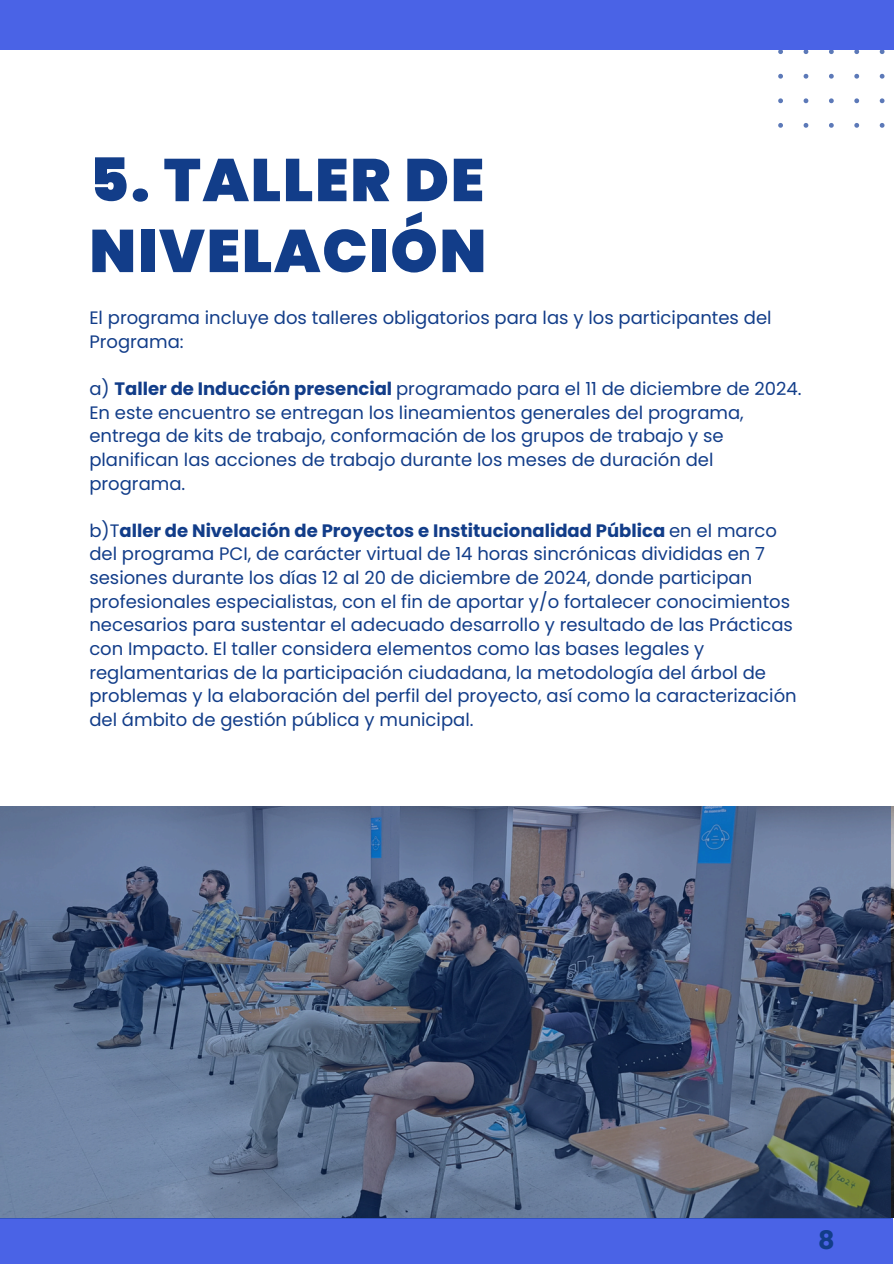
<style>
.page{position:relative;width:894px;height:1264px;background:#fff}
.page>*{position:absolute;margin:0;border:0;box-sizing:border-box;transform-origin:0 0}
.t1{font:900 60px/70.8px "Poppins";letter-spacing:.03em;color:#123d89}
.t2{font:700 25.5px "Poppins";color:#123d89}
.t3{font:18px/23.7px "Poppins";color:#123d89}
.s1{font-weight:700}
</style>
<div class="page">
<svg style="left:778px;top:50px;width:107px;height:78px"></svg>
<div style="left:0;top:0;width:893px;height:50px;background:#4a63e6"></div>
<div style="left:0;top:1218px;width:893px;height:45px;background:#4a63e6"></div>
<svg style="left:0;top:806px;width:891px;height:412px;background:#546481"></svg>
<p class="t1" style="left:89px;top:145px;width:398px">5. TALLER DE<br>NIVELACIÓN</p>
<p class="t3" style="left:89px;top:306px;width:683px">El programa incluye dos talleres obligatorios para las y los participantes del<br>Programa:</p>
<h1 class="t3" style="left:89px;top:377px;width:713px">a) <span class="s1">Taller de Inducción presencial</span> programado para el 11 de diciembre de 2024.<br>En este encuentro se entregan los lineamientos generales del programa, entrega de kits de trabajo, conformación de los grupos de trabajo y se planifican las acciones de trabajo durante los meses de duración del programa.</h1>
<p class="t3" style="left:89px;top:518px;width:708px">b)T<span class="s1">aller de Nivelación de Proyectos e Institucionalidad Pública</span> en el marco del programa PCI, de carácter virtual de 14 horas sincrónicas divididas en 7 sesiones durante los días 12 al 20 de diciembre de 2024, donde participan profesionales especialistas, con el fin de aportar y/o fortalecer conocimientos necesarios para sustentar el adecuado desarrollo y resultado de las Prácticas con Impacto. El taller considera elementos como las bases legales y reglamentarias de la participación ciudadana, la metodología del árbol de problemas y la elaboración del perfil del proyecto, así como la caracterización del ámbito de gestión pública y municipal.</p>
<p class="t2" style="left:817px;top:1222px;width:18px">8</p>
</div>
